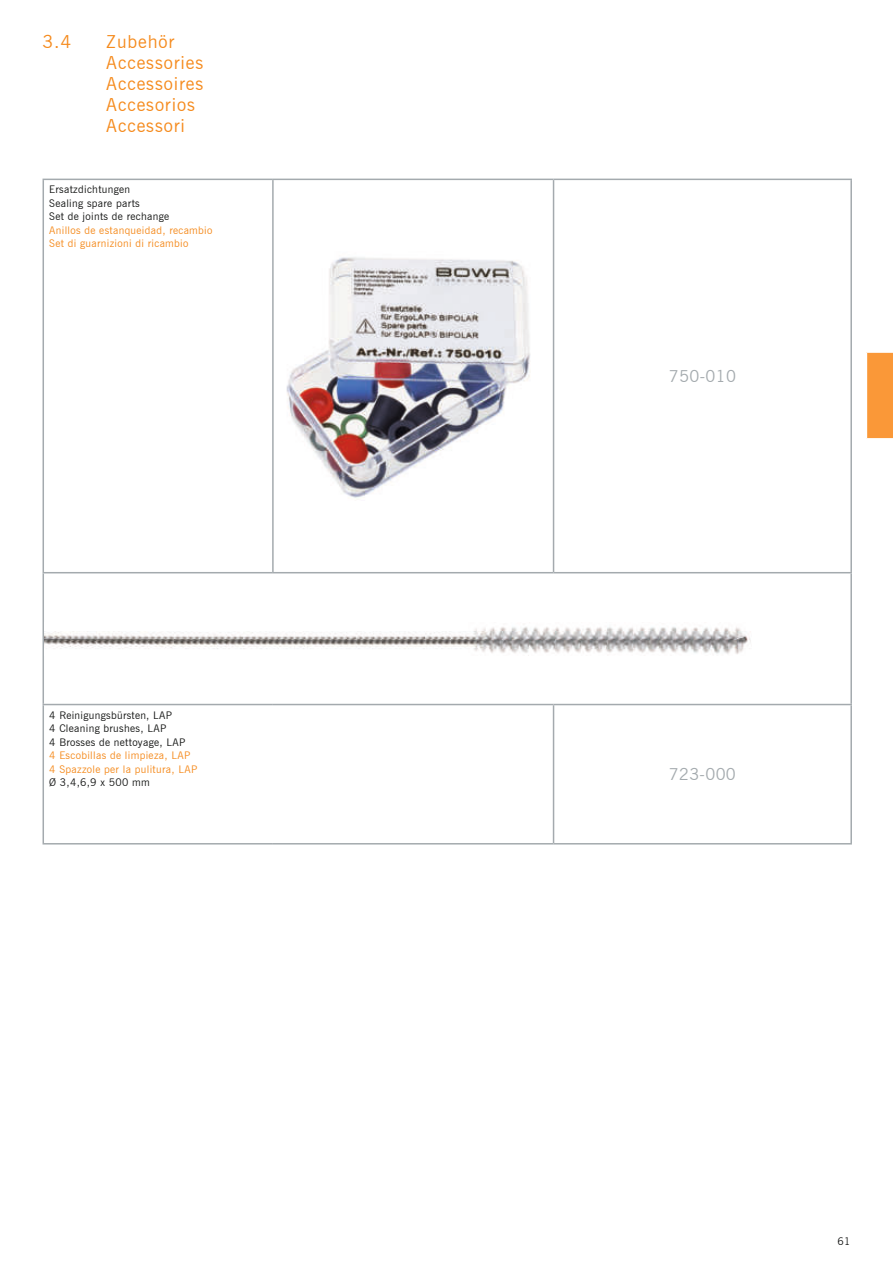
<style>
.page{position:relative;width:893px;height:1263px;background:#fff}
.page>*{position:absolute;margin:0;border:0;box-sizing:border-box;transform-origin:0 0}
.t1{font:18px/21px "News Gothic BT";letter-spacing:.05em;color:#f58a1c}
.t2{font:16.5px "News Gothic BT";letter-spacing:.02em;color:#a4aaae}
.t3{font:10.5px/13.5px "News Gothic BT";letter-spacing:.03em;color:#131413}
.t4{font:10.5px/13.5px "News Gothic BT";letter-spacing:.03em;color:#f58a1c}
</style>
<div class="page">
<svg style="left:849px;top:178px;width:44px;height:667px"></svg>
<hr style="left:43px;top:180px;width:1px;height:392px;background:#a4aaae">
<hr style="left:43px;top:179px;width:230px;height:1px;background:#a4aaae">
<hr style="left:272px;top:180px;width:2px;height:392px;background:#a4aaae">
<hr style="left:273px;top:179px;width:281px;height:1px;background:#a4aaae">
<hr style="left:554px;top:179px;width:298px;height:1px;background:#a4aaae">
<hr style="left:553px;top:180px;width:1px;height:392px;background:#a4aaae">
<hr style="left:850px;top:180px;width:2px;height:392px;background:#a4aaae">
<hr style="left:43px;top:573px;width:1px;height:131px;background:#a4aaae">
<hr style="left:43px;top:572px;width:230px;height:1px;background:#a4aaae">
<hr style="left:273px;top:572px;width:281px;height:1px;background:#a4aaae">
<hr style="left:554px;top:572px;width:298px;height:1px;background:#a4aaae">
<hr style="left:850px;top:573px;width:2px;height:131px;background:#a4aaae">
<hr style="left:43px;top:705px;width:1px;height:138px;background:#a4aaae">
<hr style="left:43px;top:704px;width:230px;height:1px;background:#a4aaae">
<hr style="left:273px;top:704px;width:281px;height:1px;background:#a4aaae">
<hr style="left:43px;top:843px;width:230px;height:1px;background:#a4aaae">
<hr style="left:273px;top:843px;width:281px;height:1px;background:#a4aaae">
<hr style="left:553px;top:705px;width:1px;height:138px;background:#a4aaae">
<hr style="left:554px;top:704px;width:298px;height:1px;background:#a4aaae">
<hr style="left:850px;top:705px;width:2px;height:138px;background:#a4aaae">
<hr style="left:554px;top:843px;width:298px;height:1px;background:#a4aaae">
<img style="left:286px;top:257px;width:244px;height:243px">
<img style="left:44px;top:627px;width:707px;height:27px">
<h1 class="t1" style="left:43px;top:32px;width:30px">3.4</h1>
<h1 class="t1" style="left:106px;top:32px;width:98px">Zubehör<br>Accessories<br>Accessoires<br>Accesorios<br>Accessori</h1>
<p class="t3" style="left:49px;top:184px;width:121px">Ersatzdichtungen<br>Sealing spare parts<br>Set de joints de rechange</p>
<p class="t4" style="left:49px;top:224px;width:165px">Anillos de estanqueidad, recambio<br>Set di guarnizioni di ricambio</p>
<p class="t3" style="left:49px;top:709px;width:138px">4 Reinigungsbürsten, LAP<br>4 Cleaning brushes, LAP<br>4 Brosses de nettoyage, LAP</p>
<p class="t4" style="left:49px;top:749px;width:150px">4 Escobillas de limpieza, LAP<br>4 Spazzole per la pulitura, LAP</p>
<p class="t3" style="left:49px;top:776px;width:102px">Ø 3,4,6,9 x 500 mm</p>
<h2 class="t2" style="left:669px;top:370px;width:69px">750-010</h2>
<h2 class="t2" style="left:669px;top:768px;width:69px">723-000</h2>
<p class="t3" style="left:838px;top:1236px;width:14px">61</p>
</div>
